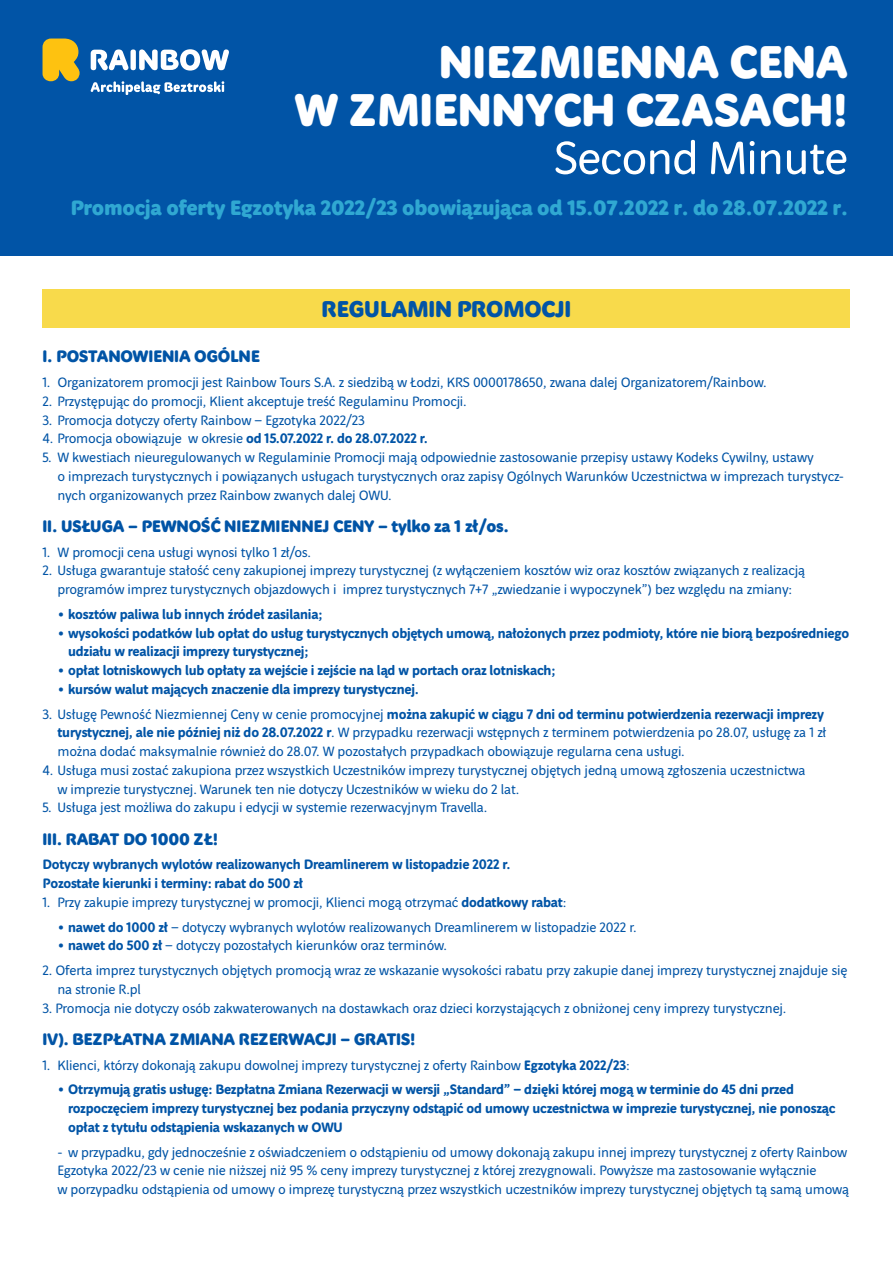
<style>
.page{position:relative;width:893px;height:1263px;background:#fff}
.page>*{position:absolute;margin:0;border:0;box-sizing:border-box;transform-origin:0 0}
.t1{font:51px "Rainbow";letter-spacing:-.02em;color:#fff}
.t2{font:49.5px/48px "Rainbow Display";letter-spacing:-.005em;color:#fff;text-align:right}
.t3{font:24.75px "Rainbow Display";letter-spacing:-.01em;color:#0154a6}
.t4{font:22.5px "Rainbow Display";letter-spacing:-.01em;color:#30a8d2}
.t5{font:18px "Rainbow Display";letter-spacing:-.01em;color:#0154a6}
.t6{font:15px/18.8px "Rainbow";letter-spacing:-.01em;color:#0154a6}
.t7{font:700 15px/18.8px "Rainbow";letter-spacing:-.01em;color:#0154a6}
.s1{font-weight:700}
</style>
<div class="page">
<div style="left:43px;top:289px;width:807px;height:38px;background:#f8da4b"></div>
<div style="left:0;top:0;width:893px;height:255px;background:#0154a6"></div>
<svg style="left:91px;top:49px;width:138px;height:22px"></svg>
<svg style="left:43px;top:39px;width:37px;height:42px;background:#dcb323"></svg>
<svg style="left:91px;top:81px;width:133px;height:14px"></svg>
<h2 class="t2" style="left:294px;top:37px;width:555px">NIEZMIENNA CENA<br>W ZMIENNYCH CZASACH!</h2>
<h1 class="t1" style="left:554px;top:132px;width:295px">Second Minute</h1>
<h3 class="t4" style="left:70px;top:195px;width:779px">Promocja oferty Egzotyka 2022/23 obowiązująca od 15.07.2022 r. do 28.07.2022 r.</h3>
<h3 class="t3" style="left:321px;top:294px;width:251px">REGULAMIN PROMOCJI</h3>
<p class="t5" style="left:43px;top:346px;width:219px">I. POSTANOWIENIA OGÓLNE</p>
<p class="t6" style="left:43px;top:373px;width:726px">1. Organizatorem promocji jest Rainbow Tours S.A. z siedzibą w Łodzi, KRS 0000178650, zwana dalej Organizatorem/Rainbow.</p>
<p class="t6" style="left:43px;top:392px;width:426px">2. Przystępując do promocji, Klient akceptuje treść Regulaminu Promocji.</p>
<p class="t6" style="left:43px;top:410px;width:324px">3. Promocja dotyczy oferty Rainbow – Egzotyka 2022/23</p>
<p class="t6" style="left:43px;top:429px;width:387px">4. Promocja obowiązuje w okresie <span class="s1">od 15.07.2022 r. do 28.07.2022 r.</span></p>
<p class="t6" style="left:57px;top:448px;width:788px;text-indent:-15px">5. W kwestiach nieuregulowanych w Regulaminie Promocji mają odpowiednie zastosowanie przepisy ustawy Kodeks Cywilny, ustawy<br>o imprezach turystycznych i powiązanych usługach turystycznych oraz zapisy Ogólnych Warunków Uczestnictwa w imprezach turystycz&shy;nych organizowanych przez Rainbow zwanych dalej OWU.</p>
<p class="t5" style="left:43px;top:516px;width:468px">II. USŁUGA – PEWNOŚĆ NIEZMIENNEJ CENY – tylko za 1 zł/os.</p>
<p class="t6" style="left:43px;top:542px;width:270px">1. W promocji cena usługi wynosi tylko 1 zł/os.</p>
<p class="t6" style="left:43px;top:561px;width:764px;text-align:center">2. Usługa gwarantuje stałość ceny zakupionej imprezy turystycznej (z wyłączeniem kosztów wiz oraz kosztów związanych z realizacją programów imprez turystycznych objazdowych i imprez turystycznych 7+7 „zwiedzanie i wypoczynek”) bez względu na zmiany:</p>
<p class="t7" style="left:57px;top:605px;width:266px">• kosztów paliwa lub innych źródeł zasilania;</p>
<p class="t7" style="left:68px;top:623px;width:783px;text-indent:-11px">• wysokości podatków lub opłat do usług turystycznych objętych umową, nałożonych przez podmioty, które nie biorą bezpośredniego udziału w realizacji imprezy turystycznej;</p>
<p class="t7" style="left:57px;top:661px;width:499px">• opłat lotniskowych lub opłaty za wejście i zejście na ląd w portach oraz lotniskach;</p>
<p class="t7" style="left:57px;top:680px;width:363px">• kursów walut mających znaczenie dla imprezy turystycznej.</p>
<p class="t6" style="left:57px;top:704px;width:770px;text-indent:-15px">3. Usługę Pewność Niezmiennej Ceny w cenie promocyjnej <span class="s1">można zakupić w ciągu 7 dni od terminu potwierdzenia rezerwacji imprezy turystycznej, ale nie później niż do 28.07.2022 r</span>. W przypadku rezerwacji wstępnych z terminem potwierdzenia po 28.07, usługę za 1 zł można dodać maksymalnie również do 28.07. W pozostałych przypadkach obowiązuje regularna cena usługi.</p>
<p class="t6" style="left:57px;top:761px;width:749px;text-indent:-15px">4. Usługa musi zostać zakupiona przez wszystkich Uczestników imprezy turystycznej objętych jedną umową zgłoszenia uczestnictwa w imprezie turystycznej. Warunek ten nie dotyczy Uczestników w wieku do 2 lat.</p>
<p class="t6" style="left:43px;top:798px;width:446px">5. Usługa jest możliwa do zakupu i edycji w systemie rezerwacyjnym Travella.</p>
<p class="t5" style="left:43px;top:828px;width:177px">III. RABAT DO 1000 ZŁ!</p>
<p class="t7" style="left:43px;top:855px;width:469px">Dotyczy wybranych wylotów realizowanych Dreamlinerem w listopadzie 2022 r.<br>Pozostałe kierunki i terminy: rabat do 500 zł</p>
<p class="t6" style="left:43px;top:893px;width:525px">1. Przy zakupie imprezy turystycznej w promocji, Klienci mogą otrzymać <span class="s1">dodatkowy rabat</span>:</p>
<p class="t6" style="left:57px;top:917px;width:581px"><span class="s1">• nawet do 1000 zł</span> – dotyczy wybranych wylotów realizowanych Dreamlinerem w listopadzie 2022 r.</p>
<p class="t6" style="left:57px;top:936px;width:391px"><span class="s1">• nawet do 500 zł</span> – dotyczy pozostałych kierunków oraz terminów.</p>
<p class="t6" style="left:57px;top:961px;width:791px;text-indent:-15px">2. Oferta imprez turystycznych objętych promocją wraz ze wskazanie wysokości rabatu przy zakupie danej imprezy turystycznej znajduje się na stronie R.pl</p>
<p class="t6" style="left:43px;top:998px;width:745px">3. Promocja nie dotyczy osób zakwaterowanych na dostawkach oraz dzieci korzystających z obniżonej ceny imprezy turystycznej.</p>
<p class="t5" style="left:43px;top:1029px;width:375px">IV). BEZPŁATNA ZMIANA REZERWACJI – GRATIS!</p>
<p class="t6" style="left:43px;top:1055px;width:589px">1. Klienci, którzy dokonają zakupu dowolnej imprezy turystycznej z oferty Rainbow <span class="s1">Egzotyka 2022/23</span>:</p>
<p class="t7" style="left:68px;top:1080px;width:769px;text-indent:-11px">• Otrzymują gratis usługę: Bezpłatna Zmiana Rezerwacji w wersji „Standard” – dzięki której mogą w terminie do 45 dni przed rozpoczęciem imprezy turystycznej bez podania przyczyny odstąpić od umowy uczestnictwa w imprezie turystycznej, nie ponosząc opłat z tytułu odstąpienia wskazanych w OWU</p>
<p class="t6" style="left:57px;top:1142px;width:793px">- w przypadku, gdy jednocześnie z oświadczeniem o odstąpieniu od umowy dokonają zakupu innej imprezy turystycznej z oferty Rainbow<br>Egzotyka 2022/23 w cenie nie niższej niż 95 % ceny imprezy turystycznej z której zrezygnowali. Powyższe ma zastosowanie wyłącznie<br>w porzypadku odstąpienia od umowy o imprezę turystyczną przez wszystkich uczestników imprezy turystycznej objętych tą samą umową</p>
</div>
